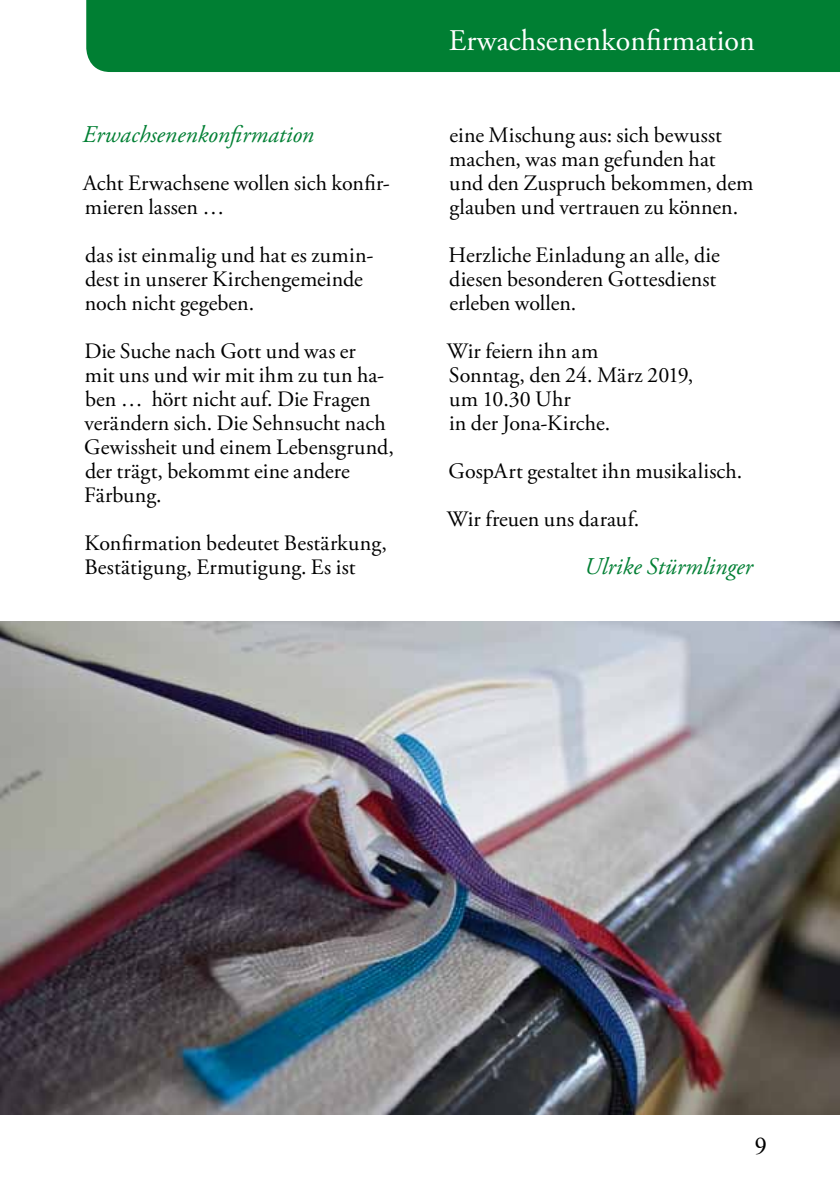
<style>
.page{position:relative;width:840px;height:1191px;background:#fff}
.page>*{position:absolute;margin:0;border:0;box-sizing:border-box;transform-origin:0 0}
.t1{font:30px "Adobe Garamond Pro";color:#fff}
.t2{font:italic 24px "Adobe Garamond Pro";color:#007f33}
.t3{font:24px "Times New Roman";color:#000}
.t4{font:22px/24px "Adobe Garamond Pro";letter-spacing:.005em;color:#000}
</style>
<div class="page">
<div style="left:86px;top:0;width:753px;height:72px;background:#007f33"></div>
<img style="left:0;top:622px;width:839px;height:492px">
<p class="t2" style="left:82px;top:120px;width:233px">Erwachsenenkonfirmation</p>
<p class="t4" style="left:83px;top:172px;width:308px">Acht Erwachsene wollen sich konfir&shy;mieren lassen …</p>
<p class="t4" style="left:85px;top:244px;width:290px">das ist einmalig und hat es zumin&shy;dest in unserer Kirchengemeinde noch nicht gegeben.</p>
<p class="t4" style="left:84px;top:340px;width:311px">Die Suche nach Gott und was er<br>mit uns und wir mit ihm zu tun ha&shy;ben … hört nicht auf. Die Fragen verändern sich. Die Sehnsucht nach<br>Gewissheit und einem Lebensgrund, der trägt, bekommt eine andere<br>Färbung.</p>
<p class="t4" style="left:84px;top:532px;width:304px">Konfirmation bedeutet Bestärkung,<br>Bestätigung, Ermutigung. Es ist</p>
<h1 class="t1" style="left:448px;top:23px;width:307px">Erwachsenenkonfirmation</h1>
<p class="t4" style="left:449px;top:124px;width:306px">eine Mischung aus: sich bewusst machen, was man gefunden hat und den Zuspruch bekommen, dem glauben und vertrauen zu können.</p>
<p class="t4" style="left:448px;top:244px;width:272px">Herzliche Einladung an alle, die diesen besonderen Gottesdienst erleben wollen.</p>
<p class="t4" style="left:446px;top:340px;width:248px">Wir feiern ihn am<br>Sonntag, den 24. März 2019, um 10.30 Uhr<br>in der Jona-Kirche.</p>
<p class="t4" style="left:446px;top:448px;width:297px;line-height:48px">GospArt gestaltet ihn musikalisch.<br>Wir freuen uns darauf.</p>
<p class="t2" style="left:584px;top:552px;width:170px">Ulrike Stürmlinger</p>
<p class="t3" style="left:754px;top:1129px;width:13px">9</p>
</div>
